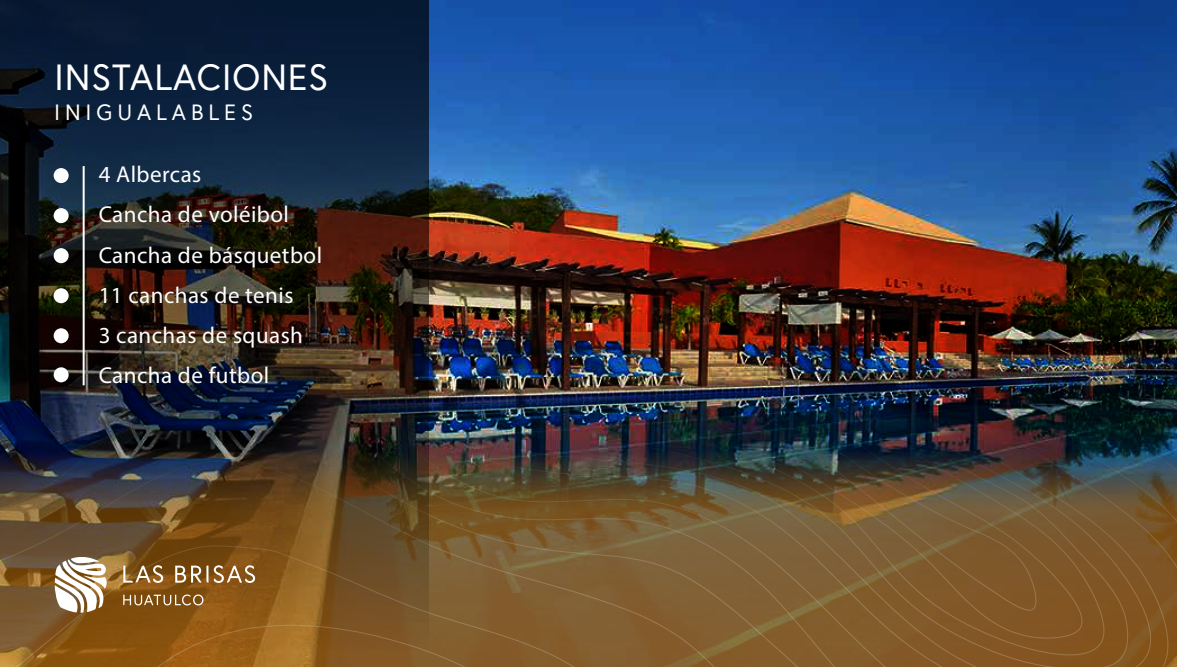
<style>
.page{position:relative;width:1177px;height:667px;background:#fff}
.page>*{position:absolute;margin:0;border:0;box-sizing:border-box;transform-origin:0 0}
.t1{font:36.2px "Europa";letter-spacing:.025em;color:#fff}
.t2{font:23px/40px "Myriad Pro";letter-spacing:.02em;color:#fff}
.t3{font:22px "Europa";letter-spacing:.225em;color:#fff}
</style>
<div class="page">
<img style="left:428px;top:0;width:748px;height:439px">
<img style="left:428px;top:439px;width:748px;height:227px">
<img style="left:540px;top:434px;width:588px;height:232px">
<img style="left:0;top:0;width:428px;height:666px">
<svg style="left:55px;top:556px;width:54px;height:56px"></svg>
<svg style="left:123px;top:565px;width:40px;height:17px"></svg>
<svg style="left:175px;top:565px;width:80px;height:17px"></svg>
<svg style="left:123px;top:594px;width:80px;height:11px"></svg>
<div style="left:54px;top:168px;width:15px;height:15px;background:#fff;border-radius:50%"></div>
<div style="left:54px;top:208px;width:15px;height:15px;background:#fff;border-radius:50%"></div>
<div style="left:54px;top:248px;width:15px;height:15px;background:#fff;border-radius:50%"></div>
<div style="left:54px;top:288px;width:15px;height:15px;background:#fff;border-radius:50%"></div>
<div style="left:54px;top:328px;width:15px;height:15px;background:#fff;border-radius:50%"></div>
<div style="left:54px;top:367px;width:15px;height:15px;background:#fff;border-radius:50%"></div>
<hr style="left:83px;top:166px;width:2px;height:219px;background:#fff">
<h1 class="t1" style="left:54px;top:54px;width:276px">INSTALACIONES</h1>
<p class="t3" style="left:54px;top:98px;width:200px">INIGUALABLES</p>
<p class="t2" style="left:99px;top:154px;width:225px">4 Albercas<br>Cancha de voléibol<br>Cancha de básquetbol<br>11 canchas de tenis<br>3 canchas de squash<br>Cancha de futbol</p>
</div>
